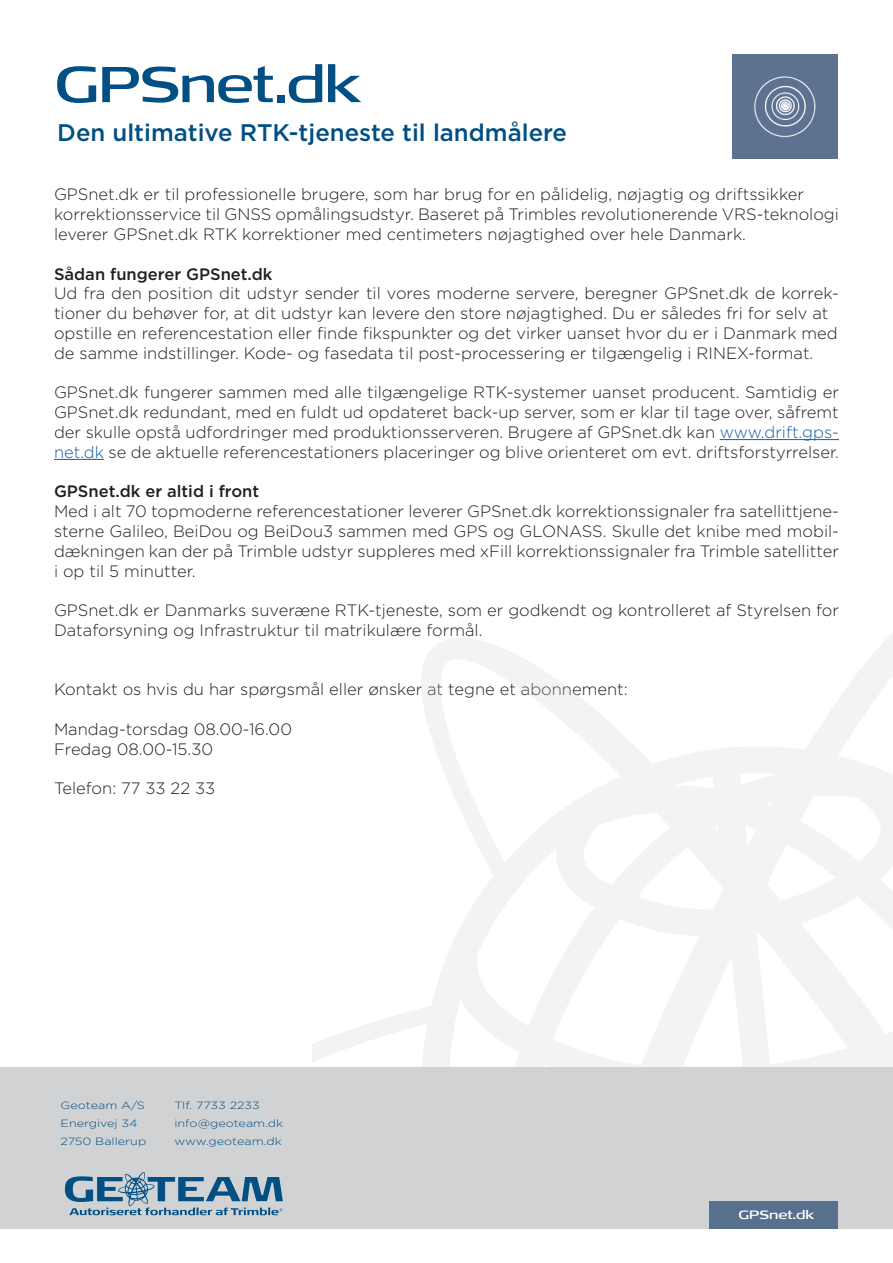
<style>
.page{position:relative;width:893px;height:1263px;background:#fff}
.page>*{position:absolute;margin:0;border:0;box-sizing:border-box;transform-origin:0 0}
.t1{font:50.25px "Signa Pro Extd";letter-spacing:-.03em;color:#014f83}
.t2{font:500 24px "Gotham";color:#014f82}
.t3{font:300 16.5px/19.8px "Gotham";color:#231f20}
.t4{font:500 16.5px "Gotham";color:#231f20}
.t5{font:12px "Signa Pro Extd";letter-spacing:-.005em;color:#fff}
.t6{font:300 10.5px "Gotham";color:#014f83;scale:1.2 1}
.s1{color:#175d9e}
</style>
<div class="page">
<div style="left:0;top:1067px;width:893px;height:161px;background:#d1d2d4"></div>
<div style="left:710px;top:1201px;width:128px;height:27px;background:#57708d"></div>
<svg style="left:65px;top:1172px;width:218px;height:43px"></svg>
<hr style="left:720px;top:439px;width:119px;height:1px;background:#175d9e">
<hr style="left:54px;top:459px;width:50px;height:1px;background:#175d9e">
<svg style="left:312px;top:633px;width:581px;height:434px"></svg>
<img style="left:733px;top:54px;width:104px;height:104px">
<p class="t1" style="left:54px;top:49px;width:307px">GPSnet.dk</p>
<p class="t2" style="left:57px;top:116px;width:511px">Den ultimative RTK-tjeneste til landmålere</p>
<p class="t3" style="left:54px;top:184px;width:752px">GPSnet.dk er til professionelle brugere, som har brug for en pålidelig, nøjagtig og driftssikker</p>
<p class="t3" style="left:54px;top:204px;width:786px">korrektionsservice til GNSS opmålingsudstyr. Baseret på Trimbles revolutionerende VRS-teknologi</p>
<p class="t3" style="left:54px;top:224px;width:693px">leverer GPSnet.dk RTK korrektioner med centimeters nøjagtighed over hele Danmark.</p>
<p class="t4" style="left:54px;top:263px;width:220px">Sådan fungerer GPSnet.dk</p>
<p class="t3" style="left:54px;top:283px;width:786px">Ud fra den position dit udstyr sender til vores moderne servere, beregner GPSnet.dk de korrek&shy;tioner du behøver for, at dit udstyr kan levere den store nøjagtighed. Du er således fri for selv at</p>
<p class="t3" style="left:54px;top:323px;width:785px">opstille en referencestation eller finde fikspunkter og det virker uanset hvor du er i Danmark med</p>
<p class="t3" style="left:54px;top:343px;width:761px">de samme indstillinger. Kode- og fasedata til post-processering er tilgængelig i RINEX-format.</p>
<p class="t3" style="left:54px;top:382px;width:786px;text-align:justify">GPSnet.dk fungerer sammen med alle tilgængelige RTK-systemer uanset producent. Samtidig er GPSnet.dk redundant, med en fuldt ud opdateret back-up server, som er klar til tage over, såfremt der skulle opstå udfordringer med produktionsserveren. Brugere af GPSnet.dk kan <span class="s1">www.drift.gps&shy;net.dk</span> se de aktuelle referencestationers placeringer og blive orienteret om evt. driftsforstyrrelser.</p>
<p class="t4" style="left:54px;top:481px;width:207px">GPSnet.dk er altid i front</p>
<p class="t3" style="left:54px;top:501px;width:786px;text-align:justify">Med i alt 70 topmoderne referencestationer leverer GPSnet.dk korrektionssignaler fra satellittjene&shy;sterne Galileo, BeiDou og BeiDou3 sammen med GPS og GLONASS. Skulle det knibe med mobil&shy;dækningen kan der på Trimble udstyr suppleres med xFill korrektionssignaler fra Trimble satellitter i op til 5 minutter.</p>
<p class="t3" style="left:54px;top:600px;width:786px">GPSnet.dk er Danmarks suveræne RTK-tjeneste, som er godkendt og kontrolleret af Styrelsen for<br>Dataforsyning og Infrastruktur til matrikulære formål.</p>
<p class="t3" style="left:54px;top:679px;width:575px">Kontakt os hvis du har spørgsmål eller ønsker at tegne et abonnement:</p>
<p class="t3" style="left:54px;top:719px;width:240px">Mandag-torsdag 08.00-16.00</p>
<p class="t3" style="left:54px;top:739px;width:161px">Fredag 08.00-15.30</p>
<p class="t3" style="left:54px;top:778px;width:163px">Telefon: 77 33 22 33</p>
<p class="t6" style="left:61px;top:1099px;width:72px">Geoteam A/S</p>
<p class="t6" style="left:61px;top:1117px;width:66px">Energivej 34</p>
<p class="t6" style="left:61px;top:1135px;width:73px">2750 Ballerup</p>
<p class="t6" style="left:174px;top:1099px;width:73px">Tlf. 7733 2233</p>
<p class="t6" style="left:174px;top:1117px;width:92px">info@geoteam.dk</p>
<p class="t6" style="left:174px;top:1135px;width:91px">www.geoteam.dk</p>
<p class="t5" style="left:739px;top:1206px;width:77px">GPSnet.dk</p>
</div>
